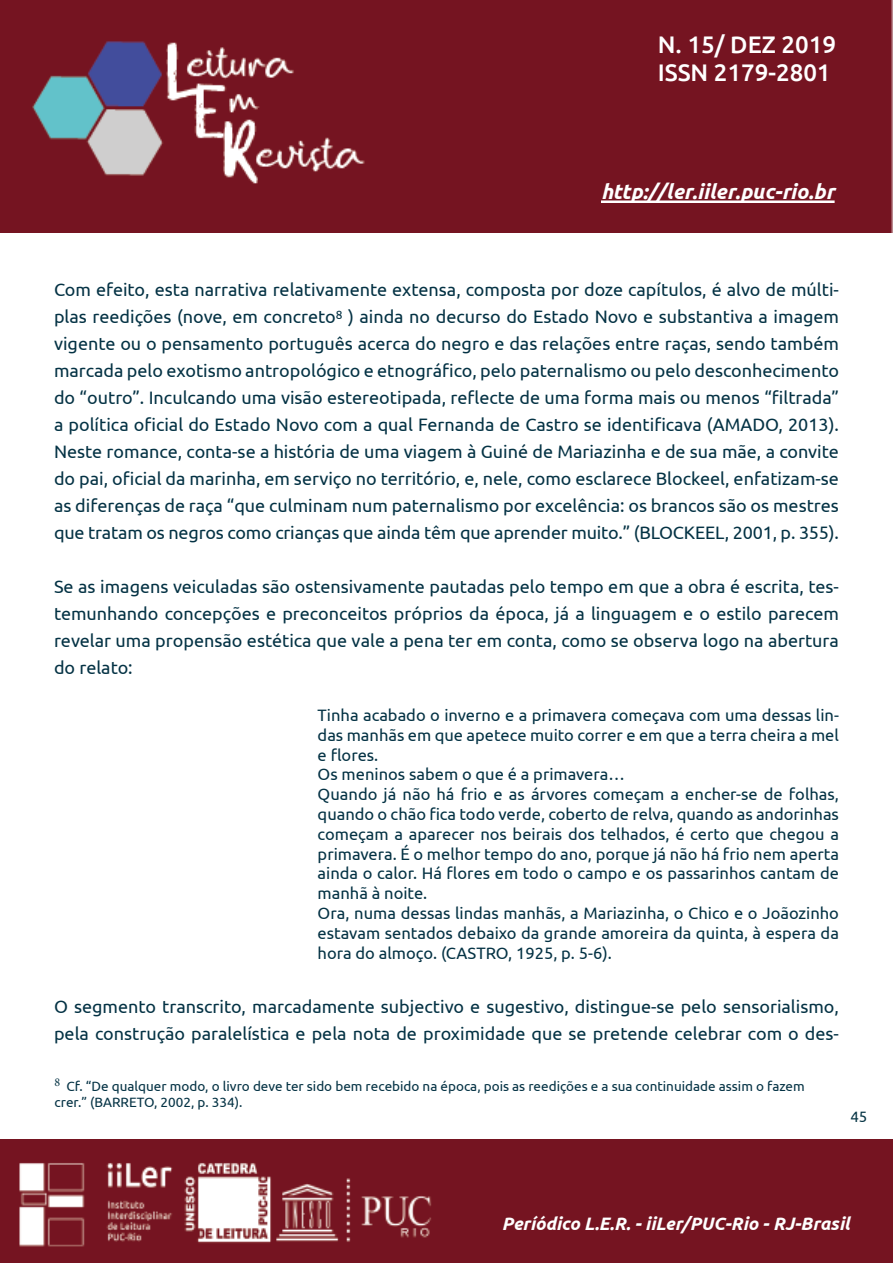
<style>
.page{position:relative;width:893px;height:1263px;background:#fff}
.page>*{position:absolute;margin:0;border:0;box-sizing:border-box;transform-origin:0 0}
.t1{font:500 24px/28.8px "Ubuntu";color:#fff}
.t2{font:italic 700 21px "Ubuntu";color:#fff}
.t3{font:18px/27px "Ubuntu";color:#043244;text-align:justify}
.t4{font:italic 700 18px "Ubuntu";color:#fff}
.t5{font:16.5px/19.8px "Ubuntu";color:#043244}
.t6{font:15px "Ubuntu";color:#063444}
.t7{font:13.5px/16.2px "Ubuntu";color:#043244}
</style>
<div class="page">
<img style="left:0;top:0;width:893px;height:232px">
<img style="left:0;top:1140px;width:893px;height:123px">
<div style="left:510px;top:15px;width:357px;height:187px;background:#751421"></div>
<div style="left:38px;top:191px;width:357px;height:30px;background:#751421"></div>
<hr style="left:601px;top:200px;width:234px;height:3px;background:#fff">
<h1 class="t1" style="left:658px;top:29px;width:180px">N. 15/ DEZ 2019<br>ISSN 2179-2801</h1>
<p class="t2" style="left:601px;top:179px;width:235px">http://ler.iiler.puc-rio.br</p>
<p class="t3" style="left:54px;top:276px;width:786px">Com efeito, esta narrativa relativamente extensa, composta por doze capítulos, é alvo de múlti&shy;plas reedições (nove, em concreto<sup>8</sup> ) ainda no decurso do Estado Novo e substantiva a imagem vigente ou o pensamento português acerca do negro e das relações entre raças, sendo também marcada pelo exotismo antropológico e etnográfico, pelo paternalismo ou pelo desconhecimento do “outro”. Inculcando uma visão estereotipada, reflecte de uma forma mais ou menos “filtrada” a política oficial do Estado Novo com a qual Fernanda de Castro se identificava (AMADO, 2013).<br>Neste romance, conta-se a história de uma viagem à Guiné de Mariazinha e de sua mãe, a convite do pai, oficial da marinha, em serviço no território, e, nele, como esclarece Blockeel, enfatizam-se as diferenças de raça “que culminam num paternalismo por excelência: os brancos são os mestres que tratam os negros como crianças que ainda têm que aprender muito.” (BLOCKEEL, 2001, p. 355).</p>
<p class="t3" style="left:54px;top:573px;width:786px">Se as imagens veiculadas são ostensivamente pautadas pelo tempo em que a obra é escrita, tes&shy;temunhando concepções e preconceitos próprios da época, já a linguagem e o estilo parecem revelar uma propensão estética que vale a pena ter em conta, como se observa logo na abertura do relato:</p>
<p class="t5" style="left:318px;top:705px;width:523px">Tinha acabado o inverno e a primavera começava com uma dessas lin&shy;das manhãs em que apetece muito correr e em que a terra cheira a mel e flores.<br>Os meninos sabem o que é a primavera…<br>Quando já não há frio e as árvores começam a encher-se de folhas, quando o chão fica todo verde, coberto de relva, quando as andorinhas começam a aparecer nos beirais dos telhados, é certo que chegou a primavera. É o melhor tempo do ano, porque já não há frio nem aperta ainda o calor. Há flores em todo o campo e os passarinhos cantam de manhã à noite.<br>Ora, numa dessas lindas manhãs, a Mariazinha, o Chico e o Joãozinho estavam sentados debaixo da grande amoreira da quinta, à espera da hora do almoço. (CASTRO, 1925, p. 5-6).</p>
<p class="t3" style="left:54px;top:992px;width:786px">O segmento transcrito, marcadamente subjectivo e sugestivo, distingue-se pelo sensorialismo, pela construção paralelística e pela nota de proximidade que se pretende celebrar com o des-</p>
<p class="t7" style="left:55px;top:1077px;width:752px"><sup>8</sup> Cf. “De qualquer modo, o livro deve ter sido bem recebido na época, pois as reedições e a sua continuidade assim o fazem crer.” (BARRETO, 2002, p. 334).</p>
<p class="t6" style="left:850px;top:1107px;width:18px">45</p>
<p class="t4" style="left:502px;top:1213px;width:349px">Períódico L.E.R. - iiLer/PUC-Rio - RJ-Brasil</p>
</div>
